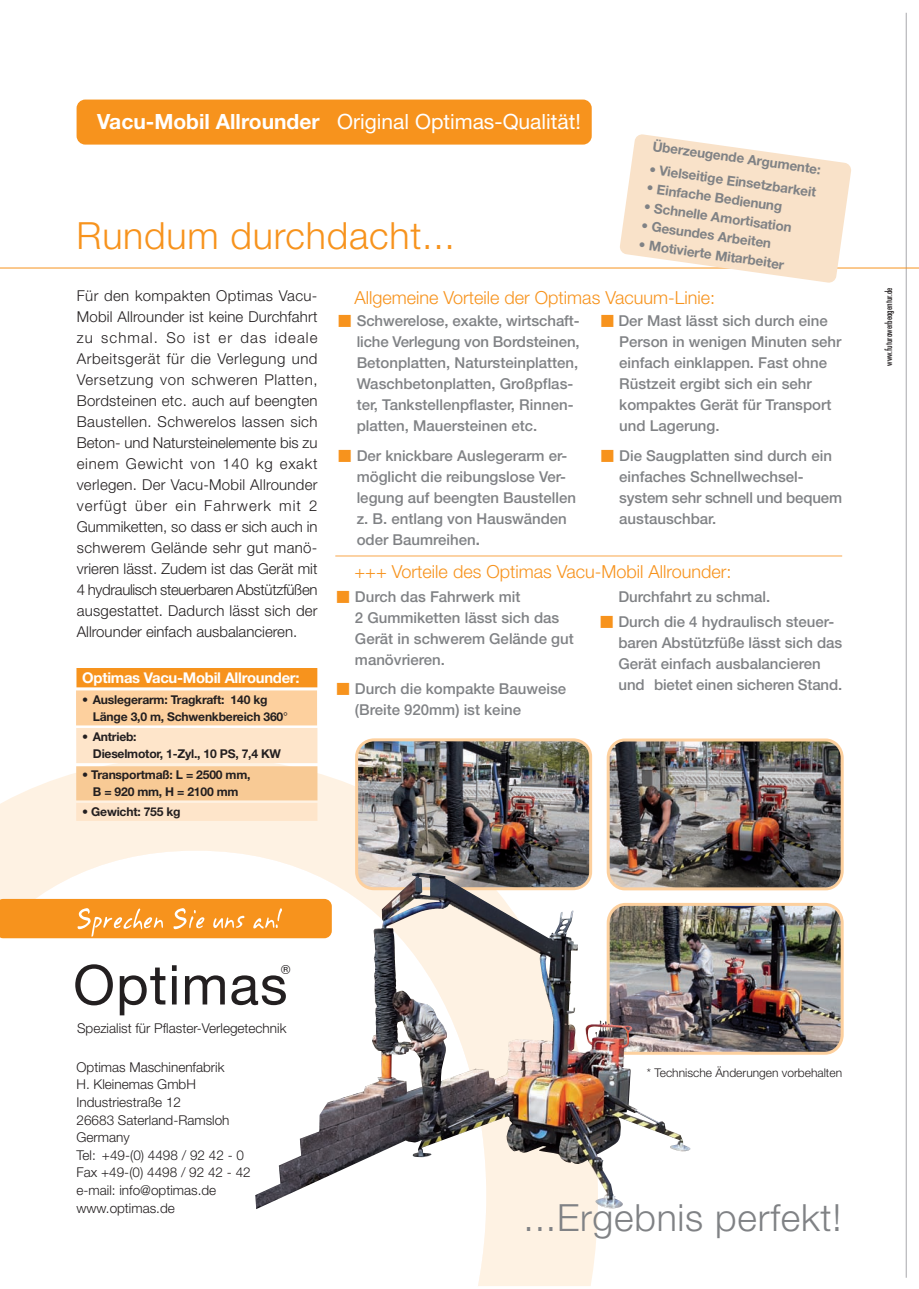
<style>
.page{position:relative;width:919px;height:1289px;background:#fff}
.page>*{position:absolute;margin:0;border:0;box-sizing:border-box;transform-origin:0 0}
.t1{font:300 37.5px "Helvetica Neue";letter-spacing:.02em;color:#f7931d}
.t2{font:300 37.5px "Helvetica Neue";letter-spacing:.02em;color:#808285}
.t3{font:21px "Helvetica Neue";color:#fff}
.t4{font:300 18px "Helvetica Neue";color:#f7931d}
.t5{font:500 15px/21px "Helvetica Neue";color:#808285}
.t6{font:300 15px/21px "Helvetica Neue";color:#231f20;text-align:justify}
.t7{font:700 14.85px "Helvetica Neue";letter-spacing:-.02em;color:#fff}
.t8{font:300 13.5px/17.5px "Helvetica Neue";color:#231f20}
.t9{font:700 13.5px "Helvetica Neue";color:#808285}
.t10{font:12.45px "Helvetica";color:#231f20}
.t11{font:700 12.15px/16.6px "Helvetica Neue";letter-spacing:-.02em;color:#231f20}
.t12{font:300 12px "Helvetica Neue";color:#231f20}
.t13{font:condensed 9px "Futura";color:#231f20}
.s1{font-weight:700}
.s2{font-family:"Universal Newswith Comm Pi";font-weight:400;color:#f7931d}
</style>
<div class="page">
<svg style="left:0;top:756px;width:598px;height:529px;background:#e8dbcd"></svg>
<svg style="left:0;top:850px;width:486px;height:435px"></svg>
<hr style="left:905px;top:13px;width:1px;height:1264px;background:#a8a9ad">
<hr style="left:0;top:268px;width:918px;height:1px;background:#f7931d">
<svg style="left:75px;top:964px;width:38px;height:41px"></svg>
<svg style="left:120px;top:967px;width:45px;height:48px"></svg>
<svg style="left:172px;top:965px;width:5px;height:39px"></svg>
<svg style="left:185px;top:975px;width:40px;height:29px"></svg>
<svg style="left:231px;top:975px;width:55px;height:30px"></svg>
<div style="left:77px;top:100px;width:514px;height:45px;background:#f7931d;border-radius:9px"></div>
<img style="left:356px;top:739px;width:234px;height:149px;border-radius:17px">
<div style="left:355px;top:738px;width:237px;height:152px;border:3px solid #fdd09e;border-radius:17px"></div>
<img style="left:608px;top:904px;width:234px;height:149px;border-radius:18px">
<div style="left:606px;top:902px;width:237px;height:152px;border:3px solid #fdd09e;border-radius:18px"></div>
<svg style="left:0;top:898px;width:332px;height:40px;background:#f79c30"></svg>
<svg style="left:619px;top:134px;width:232px;height:149px"></svg>
<div style="left:76px;top:690px;width:241px;height:35px;background:#fdd09e"></div>
<div style="left:76px;top:668px;width:241px;height:19px;background:#f7931d"></div>
<div style="left:76px;top:728px;width:241px;height:35px;background:#fee5ca"></div>
<div style="left:76px;top:766px;width:241px;height:34px;background:#f8ca95"></div>
<div style="left:76px;top:802px;width:241px;height:18px;background:#fee5ca"></div>
<img style="left:608px;top:740px;width:234px;height:148px;border-radius:17px">
<div style="left:606px;top:738px;width:237px;height:152px;border:3px solid #fdd09e;border-radius:17px"></div>
<hr style="left:335px;top:555px;width:507px;height:1px;background:#f9a64a">
<img style="left:373px;top:872px;width:260px;height:219px">
<h2 class="t3" style="left:97px;top:114px;width:485px"><span class="s1">Vacu-Mobil Allrounder</span> Original Optimas-Qualität!</h2>
<h1 class="t1" style="left:77px;top:222px;width:380px">Rundum durchdacht...</h1>
<p class="t9" style="left:653px;top:141px;width:171px;rotate:8deg">Überzeugende Argumente:</p>
<p class="t9" style="left:650px;top:164px;width:170px;rotate:8deg">• Vielseitige Einsetzbarkeit</p>
<p class="t9" style="left:647px;top:183px;width:138px;rotate:8deg">• Einfache Bedienung</p>
<p class="t9" style="left:644px;top:202px;width:150px;rotate:8deg">• Schnelle Amortisation</p>
<p class="t9" style="left:642px;top:220px;width:132px;rotate:8deg">• Gesundes Arbeiten</p>
<p class="t9" style="left:639px;top:239px;width:148px;rotate:8deg">• Motivierte Mitarbeiter</p>
<p class="t6" style="left:77px;top:287px;width:242px">Für den kompakten Optimas Vacu-Mobil Allrounder ist keine Durchfahrt zu schmal. So ist er das ideale Arbeitsgerät für die Verlegung und Versetzung von schweren Platten, Bordsteinen etc. auch auf beengten Baustellen. Schwerelos lassen sich Beton- und Natursteinelemente bis zu einem Gewicht von 140 kg exakt verlegen. Der Vacu-Mobil Allrounder verfügt über ein Fahrwerk mit 2<br>Gummiketten, so dass er sich auch in schwerem Gelände sehr gut manö&shy;vrieren lässt. Zudem ist das Gerät mit 4 hydraulisch steuerbaren Abstützfüßen ausgestattet. Dadurch lässt sich der Allrounder einfach ausbalancieren.</p>
<p class="t7" style="left:82px;top:672px;width:219px">Optimas Vacu-Mobil Allrounder:</p>
<p class="t11" style="left:93px;top:692px;width:192px;text-indent:-11px">• Auslegerarm: Tragkraft: 140 kg<br>Länge 3,0 m, Schwenkbereich 360</p>
<p class="t11" style="left:93px;top:729px;width:190px;text-indent:-11px">• Antrieb:<br>Dieselmotor, 1-Zyl., 10 PS, 7,4 KW</p>
<p class="t11" style="left:82px;top:767px;width:170px;text-align:center">• Transportmaß: L = 2500 mm,<br>B = 920 mm, H = 2100 mm</p>
<p class="t11" style="left:82px;top:804px;width:100px">• Gewicht: 755 kg</p>
<p class="t4" style="left:354px;top:291px;width:362px">Allgemeine Vorteile der Optimas Vacuum-Linie:</p>
<p class="t5" style="left:356px;top:312px;width:224px;text-indent:-18px"><span class="s2">-</span> Schwerelose, exakte, wirtschaft&shy;liche Verlegung von Bordsteinen, Betonplatten, Natursteinplatten, Waschbetonplatten, Großpflas&shy;ter, Tankstellenpflaster, Rinnen&shy;platten, Mauersteinen etc.</p>
<p class="t5" style="left:356px;top:446px;width:221px;text-indent:-18px"><span class="s2">-</span> Der knickbare Auslegerarm er&shy;möglicht die reibungslose Ver&shy;legung auf beengten Baustellen z. B. entlang von Hauswänden oder Baumreihen<span class="s1">.</span></p>
<p class="t5" style="left:619px;top:312px;width:224px;text-indent:-18px"><span class="s2">-</span> Der Mast lässt sich durch eine<br>Person in wenigen Minuten sehr einfach einklappen. Fast ohne<br>Rüstzeit ergibt sich ein sehr kompaktes Gerät für Transport und Lagerung.</p>
<p class="t5" style="left:619px;top:446px;width:224px;text-indent:-18px"><span class="s2">-</span> Die Saugplatten sind durch ein einfaches Schnellwechsel&shy;system sehr schnell und bequem austauschbar.</p>
<p class="t4" style="left:354px;top:565px;width:378px">+++ Vorteile des Optimas Vacu-Mobil Allrounder:</p>
<p class="t5" style="left:355px;top:587px;width:220px;text-indent:-18px"><span class="s2">-</span> Durch das Fahrwerk mit<br>2 Gummiketten lässt sich das<br>Gerät in schwerem Gelände gut manövrieren.</p>
<p class="t5" style="left:355px;top:679px;width:213px;text-indent:-18px"><span class="s2">-</span> Durch die kompakte Bauweise (Breite 920mm) ist keine</p>
<p class="t5" style="left:618px;top:587px;width:153px">Durchfahrt zu schmal.</p>
<p class="t5" style="left:618px;top:612px;width:225px;text-indent:-18px"><span class="s2">-</span> Durch die 4 hydraulisch steuer&shy;baren Abstützfüße lässt sich das<br>Gerät einfach ausbalancieren und bietet einen sicheren Stand.</p>
<p class="t13" style="left:884px;top:365px;width:79px;rotate:-90deg">www.futurawerbeagentur.de</p>
<p class="t10" style="left:281px;top:964px;width:11px">®</p>
<p class="t8" style="left:77px;top:1020px;width:211px">Spezialist für Pflaster-Verlegetechnik</p>
<p class="t8" style="left:77px;top:1059px;width:176px">Optimas Maschinenfabrik<br>H. Kleinemas GmbH<br>Industriestraße 12<br>26683 Saterland-Ramsloh<br>Germany<br>Tel: +49-(0) 4498 / 92 42 - 0<br>Fax +49-(0) 4498 / 92 42 - 42 e-mail: info@optimas.de www.optimas.de</p>
<p class="t12" style="left:646px;top:1068px;width:197px">* Technische Änderungen vorbehalten</p>
<h1 class="t2" style="left:523px;top:1203px;width:319px">...Ergebnis perfekt!</h1>
</div>
